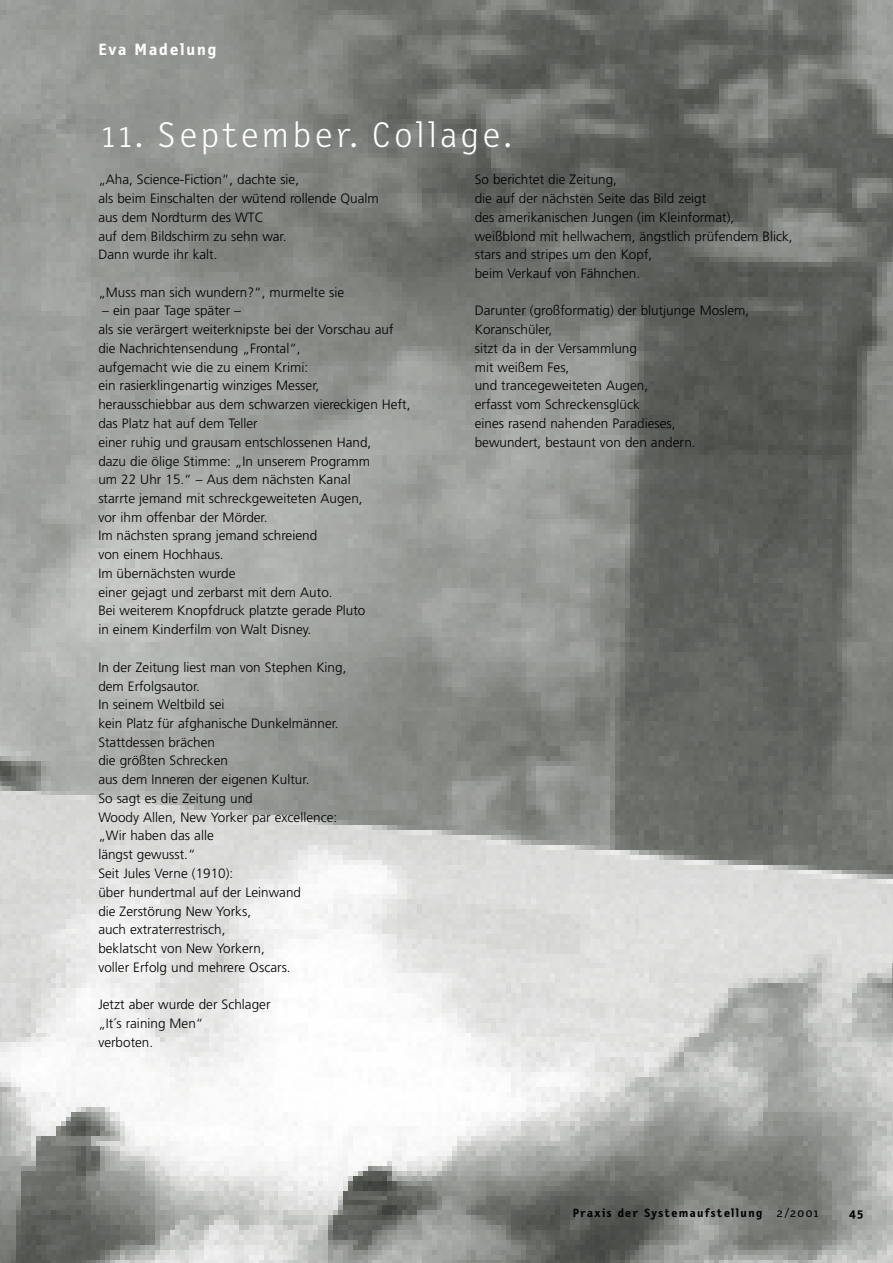
<style>
.page{position:relative;width:893px;height:1263px;background:#fff}
.page>*{position:absolute;margin:0;border:0;box-sizing:border-box;transform-origin:0 0}
.t1{font:300 36px "Letter Gothic Text";letter-spacing:.11em;color:#fff;scale:1.05 1}
.t2{font:700 16.5px "Letter Gothic Text";letter-spacing:.105em;color:#fff;scale:1.05 1}
.t3{font:300 13.5px/18.8px "Frutiger";color:#000}
.t4{font:700 12px "Letter Gothic Text";letter-spacing:.105em;color:#000;scale:1.05 1}
.s1{font-weight:400}
</style>
<div class="page">
<img style="left:0;top:0;width:892px;height:1263px">
<p class="t2" style="left:98px;top:43px;width:114px">Eva Madel u n g</p>
<h1 class="t1" style="left:102px;top:120px;width:391px">11 . Sep tem ber. Col l a g e.</h1>
<p class="t3" style="left:98px;top:171px;width:282px">„Aha, Science-Fiction“, dachte sie,<br>als beim Einschalten der wütend rollende Qualm aus dem Nordturm des WTC<br>auf dem Bildschirm zu sehn war.<br>Dann wurde ihr kalt.</p>
<p class="t3" style="left:98px;top:284px;width:247px">„Muss man sich wundern?“, murmelte sie</p>
<p class="t3" style="left:98px;top:302px;width:313px">– ein paar Tage später –<br>als sie verärgert weiterknipste bei der Vorschau auf die Nachrichtensendung „Frontal“,<br>aufgemacht wie die zu einem Krimi:<br>ein rasierklingenartig winziges Messer, herausschiebbar aus dem schwarzen viereckigen Heft, das Platz hat auf dem Teller<br>einer ruhig und grausam entschlossenen Hand,<br>dazu die ölige Stimme: „In unserem Programm<br>um 22 Uhr 15.“ – Aus dem nächsten Kanal<br>starrte jemand mit schreckgeweiteten Augen,<br>vor ihm offenbar der Mörder.<br>Im nächsten sprang jemand schreiend<br>von einem Hochhaus.<br>Im übernächsten wurde<br>einer gejagt und zerbarst mit dem Auto.<br>Bei weiterem Knopfdruck platzte gerade Pluto<br>in einem Kinderfilm von Walt Disney.</p>
<p class="t3" style="left:98px;top:659px;width:250px">In der Zeitung liest man von Stephen King, dem Erfolgsautor.<br>In seinem Weltbild sei<br>kein Platz für afghanische Dunkelmänner.<br>Stattdessen brächen<br>die größten Schrecken<br>aus dem Inneren der eigenen Kultur.<br>So sagt es die Zeitung und<br>Woody Allen, New Yorker par excellence: „Wir haben das alle<br>längst gewusst.“<br>Seit Jules Verne (1910):<br>über hundertmal auf der Leinwand<br>die Zerstörung New Yorks,<br>auch extraterrestrisch,<br>beklatscht von New Yorkern,<br>voller Erfolg und mehrere Oscars.</p>
<p class="t3" style="left:98px;top:996px;width:174px">Jetzt aber wurde der Schlager „It´s raining Men“<br>verboten.</p>
<p class="t3" style="left:474px;top:171px;width:319px">So berichtet die Zeitung,<br>die auf der nächsten Seite das Bild zeigt<br>des amerikanischen Jungen (im Kleinformat), weißblond mit hellwachem, ängstlich prüfendem Blick, stars and stripes um den Kopf,<br>beim Verkauf von Fähnchen.</p>
<p class="t3" style="left:474px;top:302px;width:276px">Darunter (großformatig) der blutjunge Moslem,<br>Koranschüler,<br>sitzt da in der Versammlung<br>mit weißem Fes,<br>und trancegeweiteten Augen,<br>erfasst vom Schreckensglück<br>eines rasend nahenden Paradieses,<br>bewundert, bestaunt von den andern.</p>
<p class="t4" style="left:572px;top:1208px;width:235px">Praxis der System a u f stel l u n g <span class="s1">2/2 00 1</span></p>
<p class="t4" style="left:849px;top:1208px;width:15px">4 5</p>
</div>
